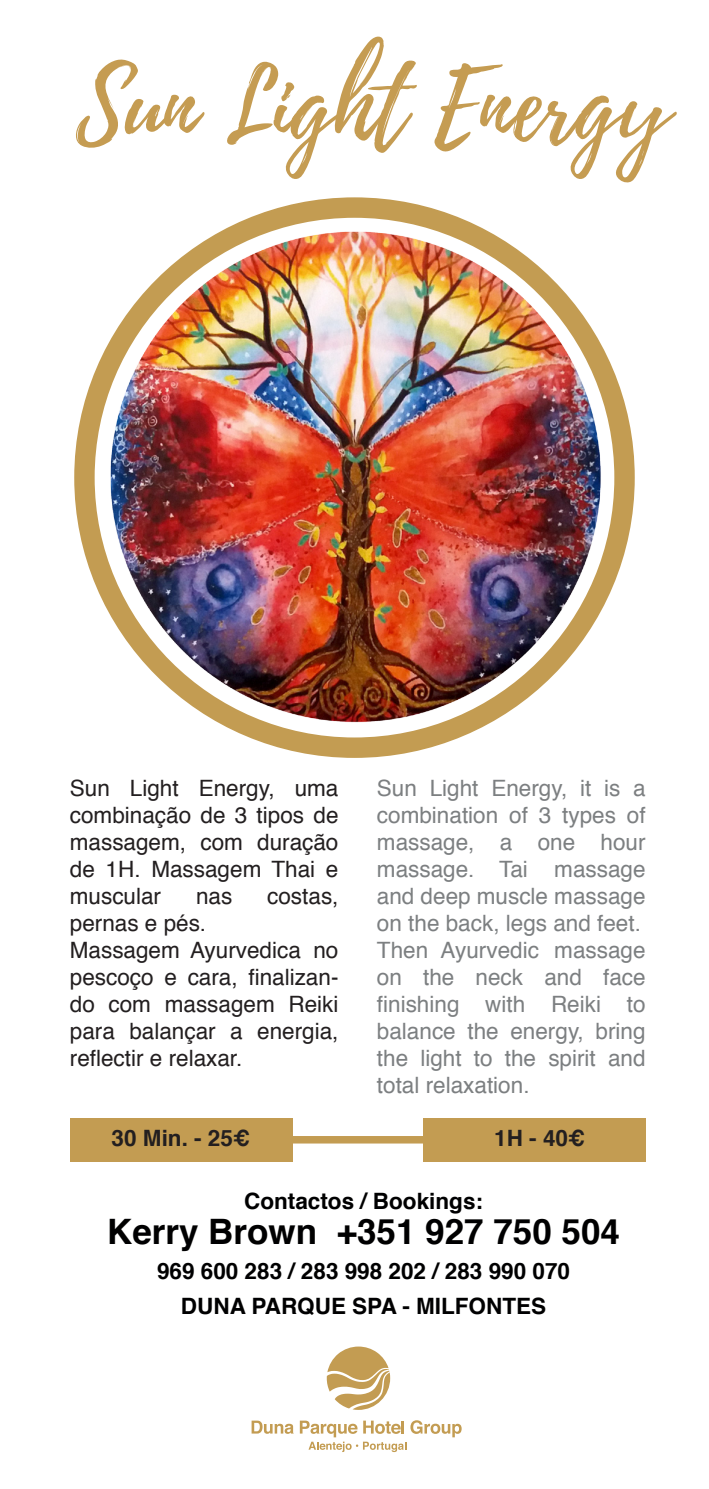
<style>
.page{position:relative;width:709px;height:1489px;background:#fff}
.page>*{position:absolute;margin:0;border:0;box-sizing:border-box;transform-origin:0 0}
.t1{font:97.75px "Playlist Script";color:#c59c52}
.t2{font:700 35px "Helvetica";color:#000001}
.t3{font:22.5px/27px "Helvetica";color:#7c7f81}
.t4{font:22.5px/27px "Helvetica";color:#231f20;text-align:justify}
.t5{font:700 22.5px/35px "Helvetica";color:#000001;text-align:center}
.t6{font:700 22.5px "Helvetica";color:#231f20}
</style>
<div class="page">
<div style="left:70px;top:1118px;width:222px;height:43px;background:#c39c52"></div>
<div style="left:423px;top:1118px;width:222px;height:43px;background:#c39c52"></div>
<div style="left:74px;top:197px;width:560px;height:560px;background:#c39c52;border-radius:50%"></div>
<img style="left:98px;top:215px;width:519px;height:534px">
<svg style="left:251px;top:1420px;width:42px;height:13px"></svg>
<svg style="left:300px;top:1420px;width:161px;height:31px"></svg>
<svg style="left:327px;top:1346px;width:63px;height:63px"></svg>
<div style="left:279px;top:1135px;width:165px;height:8px;background:#c39c52"></div>
<h1 class="t1" style="left:76px;top:37px;width:595px">Sun Light Energy</h1>
<p class="t4" style="left:70px;top:774px;width:270px">Sun Light Energy, uma combinação de 3 tipos de massagem, com duração de 1H. Massagem Thai e muscular</p>
<p class="t4" style="left:196px;top:882px;width:38px">nas</p>
<p class="t4" style="left:267px;top:882px;width:73px">costas,</p>
<p class="t4" style="left:70px;top:909px;width:270px;text-align:left">pernas e pés.<br>Massagem Ayurvedica no pescoço e cara, finalizan&shy;do com massagem Reiki para balançar a energia, reflectir e relaxar.</p>
<p class="t3" style="left:377px;top:774px;width:270px">Sun Light Energy, it is a combination of 3 types of massage, a one hour massage. Tai massage and deep muscle massage on the back, legs and feet.<br>Then Ayurvedic massage on the neck and face finishing with Reiki to balance the energy, bring the light to the spirit and total relaxation.</p>
<p class="t6" style="left:112px;top:1120px;width:140px">30 Min. - 25€</p>
<p class="t6" style="left:494px;top:1120px;width:92px">1H - 40€</p>
<p class="t5" style="left:244px;top:1183px;width:240px">Contactos / Bookings:</p>
<h2 class="t2" style="left:107px;top:1203px;width:514px">Kerry Brown +351 927 750 504</h2>
<p class="t5" style="left:157px;top:1253px;width:414px">969 600 283 / 283 998 202 / 283 990 070<br>DUNA PARQUE SPA - MILFONTES</p>
</div>
